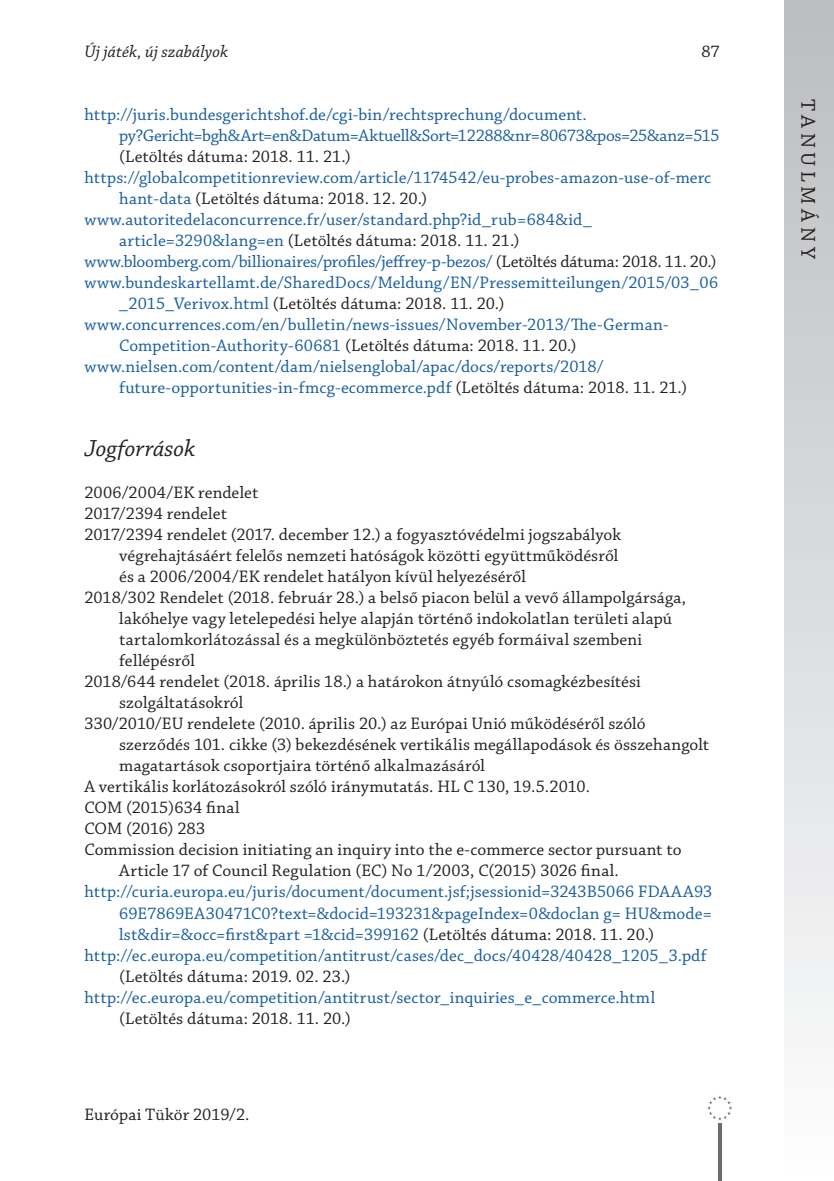
<style>
.page{position:relative;width:834px;height:1181px;background:#fff}
.page>*{position:absolute;margin:0;border:0;box-sizing:border-box;transform-origin:0 0}
.t1{font:italic 24.5px "Chaparral Pro";letter-spacing:-.005em;color:#231f20}
.t2{font:21px "Chaparral Pro";letter-spacing:.21em;color:#231f20}
.t3{font:17.5px "Chaparral Pro";color:#231f20}
.t4{font:17.5px/21px "Chaparral Pro";letter-spacing:.005em;color:#175d9e}
.t5{font:17.5px "Chaparral Pro";letter-spacing:-.02em;color:#175d9e}
.t6{font:17.5px "Chaparral Pro";letter-spacing:.025em;color:#231f20}
.t7{font:17.5px "Chaparral Pro";letter-spacing:.02em;color:#231f20}
.t8{font:italic 17.5px "Chaparral Pro";letter-spacing:.005em;color:#231f20}
.s1{color:#175d9e}
.s2{color:#231f20}
</style>
<div class="page">
<div style="left:784px;top:0;width:49px;height:1181px;background:linear-gradient(to bottom,#bbbcbf,#fdfdfe)"></div>
<hr style="left:718px;top:1107px;width:1px;height:74px;background:#6c6d70">
<hr style="left:719px;top:1107px;width:1px;height:74px;background:#6c6d70">
<hr style="left:721px;top:1107px;width:1px;height:74px;background:#6c6d70">
<div style="left:704px;top:1093px;width:30px;height:29px;background:#fff"></div>
<svg style="left:707px;top:1095px;width:25px;height:25px"></svg>
<p class="t8" style="left:84px;top:42px;width:145px">Új játék, új szabályok</p>
<p class="t3" style="left:701px;top:42px;width:20px">87</p>
<p class="t4" style="left:119px;top:105px;width:602px;text-indent:-35px">http://juris.bundesgerichtshof.de/cgi-bin/rechtsprechung/document. py?Gericht=bgh&amp;Art=en&amp;Datum=Aktuell&amp;Sort=12288&amp;nr=80673&amp;pos=25&amp;anz=515</p>
<p class="t3" style="left:119px;top:147px;width:233px">(Letöltés dátuma: 2018. 11. 21.)</p>
<p class="t4" style="left:84px;top:168px;width:628px">https://globalcompetitionreview.com/article/1174542/eu-probes-amazon-use-of-merc</p>
<p class="t3" style="left:119px;top:189px;width:309px"><span class="s1">hant-data</span> (Letöltés dátuma: 2018. 12. 20.)</p>
<p class="t4" style="left:84px;top:210px;width:508px">www.autoritedelaconcurrence.fr/user/standard.php?id_rub=684&amp;id_</p>
<p class="t3" style="left:119px;top:231px;width:402px"><span class="s1">article=3290&amp;lang=en</span> (Letöltés dátuma: 2018. 11. 21.)</p>
<p class="t5" style="left:84px;top:252px;width:633px">www.bloomberg.com/billionaires/profiles/jeffrey-p-bezos/ <span class="s2">(Letöltés dátuma: 2018. 11. 20.)</span></p>
<p class="t4" style="left:84px;top:273px;width:635px">www.bundeskartellamt.de/SharedDocs/Meldung/EN/Pressemitteilungen/2015/03_06</p>
<p class="t3" style="left:119px;top:294px;width:386px"><span class="s1">_2015_Verivox.html</span> (Letöltés dátuma: 2018. 11. 20.)</p>
<p class="t4" style="left:84px;top:315px;width:585px">www.concurrences.com/en/bulletin/news-issues/November-2013/The-German-</p>
<p class="t3" style="left:119px;top:336px;width:459px"><span class="s1">Competition-Authority-60681</span> (Letöltés dátuma: 2018. 11. 20.)</p>
<p class="t4" style="left:84px;top:357px;width:520px">www.nielsen.com/content/dam/nielsenglobal/apac/docs/reports/2018/</p>
<p class="t4" style="left:119px;top:378px;width:569px">future-opportunities-in-fmcg-ecommerce.pdf <span class="s2">(Letöltés dátuma: 2018. 11. 21.)</span></p>
<h1 class="t1" style="left:84px;top:435px;width:112px">Jogforrások</h1>
<p class="t7" style="left:84px;top:483px;width:175px">2006/2004/EK rendelet</p>
<p class="t3" style="left:84px;top:504px;width:144px">2017/2394 rendelet</p>
<p class="t3" style="left:84px;top:525px;width:538px">2017/2394 rendelet (2017. december 12.) a fogyasztóvédelmi jogszabályok</p>
<p class="t3" style="left:119px;top:546px;width:500px">végrehajtásáért felelős nemzeti hatóságok közötti együttműködésről</p>
<p class="t3" style="left:119px;top:567px;width:408px">és a 2006/2004/EK rendelet hatályon kívül helyezéséről</p>
<p class="t3" style="left:84px;top:588px;width:603px">2018/302 Rendelet (2018. február 28.) a belső piacon belül a vevő állampolgársága,</p>
<p class="t3" style="left:119px;top:609px;width:554px">lakóhelye vagy letelepedési helye alapján történő indokolatlan területi alapú</p>
<p class="t3" style="left:119px;top:630px;width:524px">tartalomkorlátozással és a megkülönböztetés egyéb formáival szembeni</p>
<p class="t3" style="left:119px;top:651px;width:77px">fellépésről</p>
<p class="t3" style="left:84px;top:672px;width:558px">2018/644 rendelet (2018. április 18.) a határokon átnyúló csomagkézbesítési</p>
<p class="t3" style="left:119px;top:693px;width:126px">szolgáltatásokról</p>
<p class="t3" style="left:84px;top:714px;width:562px">330/2010/EU rendelete (2010. április 20.) az Európai Unió működéséről szóló</p>
<p class="t3" style="left:119px;top:735px;width:591px">szerződés 101. cikke (3) bekezdésének vertikális megállapodások és összehangolt</p>
<p class="t3" style="left:119px;top:756px;width:367px">magatartások csoportjaira történő alkalmazásáról</p>
<p class="t3" style="left:84px;top:777px;width:507px">A vertikális korlátozásokról szóló iránymutatás. HL C 130, 19.5.2010.</p>
<p class="t3" style="left:84px;top:798px;width:157px">COM (2015)634 final</p>
<p class="t3" style="left:84px;top:819px;width:122px">COM (2016) 283</p>
<p class="t6" style="left:84px;top:840px;width:598px">Commission decision initiating an inquiry into the e-commerce sector pursuant to</p>
<p class="t3" style="left:119px;top:861px;width:501px">Article 17 of Council Regulation (EC) No 1/2003, C(2015) 3026 final.</p>
<p class="t4" style="left:84px;top:882px;width:629px">http://curia.europa.eu/juris/document/document.jsf;jsessionid=3243B5066 FDAAA93</p>
<p class="t4" style="left:119px;top:903px;width:594px">69E7869EA30471C0?text=&amp;docid=193231&amp;pageIndex=0&amp;doclan g= HU&amp;mode=</p>
<p class="t4" style="left:119px;top:924px;width:536px">lst&amp;dir=&amp;occ=first&amp;part =1&amp;cid=399162 <span class="s2">(Letöltés dátuma: 2018. 11. 20.)</span></p>
<p class="t4" style="left:84px;top:945px;width:624px">http://ec.europa.eu/competition/antitrust/cases/dec_docs/40428/40428_1205_3.pdf</p>
<p class="t3" style="left:119px;top:966px;width:233px">(Letöltés dátuma: 2019. 02. 23.)</p>
<p class="t4" style="left:84px;top:987px;width:572px">http://ec.europa.eu/competition/antitrust/sector_inquiries_e_commerce.html</p>
<p class="t3" style="left:119px;top:1008px;width:233px">(Letöltés dátuma: 2018. 11. 20.)</p>
<p class="t3" style="left:84px;top:1105px;width:167px">Európai Tükör 2019/2.</p>
<p class="t2" style="left:819px;top:99px;width:161px;rotate:90deg">TANULMÁNY</p>
</div>
